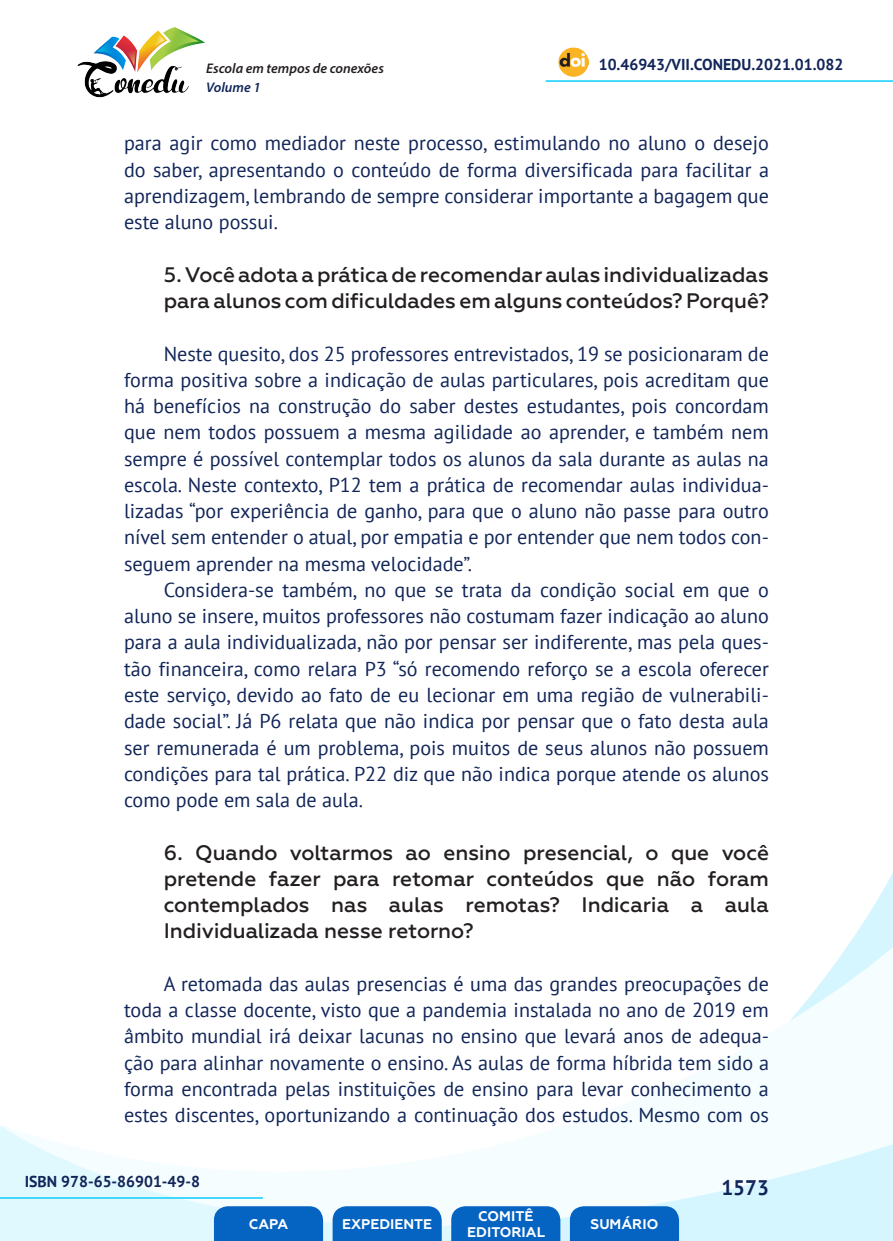
<style>
.page{position:relative;width:893px;height:1241px;background:#fff}
.page>*{position:absolute;margin:0;border:0;box-sizing:border-box;transform-origin:0 0}
._10_SUBTÍTULO_2{font:500 21px/26.2px "Geometria";letter-spacing:-.005em;color:#231f20}
.t1{font:700 21px "PT Sans";color:#112558}
._8_CORPO{font:20.12px/26.2px "PT Sans";color:#112558;text-align:justify}
.t2{font:700 15.75px "PT Sans";color:#112558}
.t3{font:700 14px/16.8px "Geometria";color:#fff;text-align:center}
.t4{font:italic 600 14px "Myriad Pro";color:#231f20}
.t5{font:italic 600 14px "Myriad Pro";color:#112558}
</style>
<div class="page">
<svg style="left:848px;top:873px;width:45px;height:73px"></svg>
<svg style="left:0;top:946px;width:893px;height:294px"></svg>
<hr style="left:0;top:1196px;width:263px;height:2px;background:#2dd4fe">
<hr style="left:546px;top:80px;width:347px;height:2px;background:#2dd4fe">
<img style="left:559px;top:47px;width:30px;height:30px">
<img style="left:77px;top:27px;width:128px;height:71px">
<svg style="left:214px;top:1205px;width:109px;height:35px;background:#126bc4"></svg>
<svg style="left:333px;top:1205px;width:109px;height:35px;background:#126bc4"></svg>
<svg style="left:451px;top:1205px;width:109px;height:35px;background:#126bc4"></svg>
<svg style="left:570px;top:1205px;width:109px;height:35px;background:#116bc4"></svg>
<p class="t4" style="left:206px;top:59px;width:179px">Escola em tempos de conexões</p>
<p class="t2" style="left:599px;top:54px;width:246px">10.46943/VII.CONEDU.2021.01.082</p>
<p class="t5" style="left:206px;top:78px;width:56px">Volume 1</p>
<p class="_8_CORPO" style="left:124px;top:130px;width:646px">para agir como mediador neste processo, estimulando no aluno o desejo do saber, apresentando o conteúdo de forma diversificada para facilitar a aprendizagem, lembrando de sempre considerar importante a bagagem que este aluno possui.</p>
<p class="_10_SUBTÍTULO_2" style="left:164px;top:261px;width:607px">5. Você adota a prática de recomendar aulas individualizadas para alunos com dificuldades em alguns conteúdos? Porquê?</p>
<p class="_8_CORPO" style="left:124px;top:340px;width:646px;text-indent:40px">Neste quesito, dos 25 professores entrevistados, 19 se posicionaram de forma positiva sobre a indicação de aulas particulares, pois acreditam que há benefícios na construção do saber destes estudantes, pois concordam que nem todos possuem a mesma agilidade ao aprender, e também nem sempre é possível contemplar todos os alunos da sala durante as aulas na escola. Neste contexto, P12 tem a prática de recomendar aulas individua&shy;lizadas “por experiência de ganho, para que o aluno não passe para outro nível sem entender o atual, por empatia e por entender que nem todos con&shy;seguem aprender na mesma velocidade”.</p>
<p class="_8_CORPO" style="left:124px;top:576px;width:646px;text-indent:40px">Considera-se também, no que se trata da condição social em que o aluno se insere, muitos professores não costumam fazer indicação ao aluno para a aula individualizada, não por pensar ser indiferente, mas pela ques&shy;tão financeira, como relara P3 “só recomendo reforço se a escola oferecer este serviço, devido ao fato de eu lecionar em uma região de vulnerabili&shy;dade social”. Já P6 relata que não indica por pensar que o fato desta aula ser remunerada é um problema, pois muitos de seus alunos não possuem condições para tal prática. P22 diz que não indica porque atende os alunos como pode em sala de aula.</p>
<p class="_10_SUBTÍTULO_2" style="left:164px;top:839px;width:607px;text-align:justify">6. Quando voltarmos ao ensino presencial, o que você pretende fazer para retomar conteúdos que não foram contemplados nas aulas remotas? Indicaria a aula Individualizada nesse retorno?</p>
<p class="_8_CORPO" style="left:124px;top:970px;width:646px;text-indent:40px">A retomada das aulas presencias é uma das grandes preocupações de toda a classe docente, visto que a pandemia instalada no ano de 2019 em âmbito mundial irá deixar lacunas no ensino que levará anos de adequa&shy;ção para alinhar novamente o ensino. As aulas de forma híbrida tem sido a forma encontrada pelas instituições de ensino para levar conhecimento a estes discentes, oportunizando a continuação dos estudos. Mesmo com os</p>
<p class="t2" style="left:25px;top:1170px;width:177px">ISBN 978-65-86901-49-8</p>
<p class="t3" style="left:249px;top:1215px;width:41px">CAPA</p>
<p class="t3" style="left:342px;top:1215px;width:92px">EXPEDIENTE</p>
<p class="t3" style="left:467px;top:1207px;width:79px">COMITÊ<br>EDITORIAL</p>
<p class="t3" style="left:590px;top:1215px;width:69px">SUMÁRIO</p>
<p class="t1" style="left:721px;top:1173px;width:49px">1573</p>
</div>
